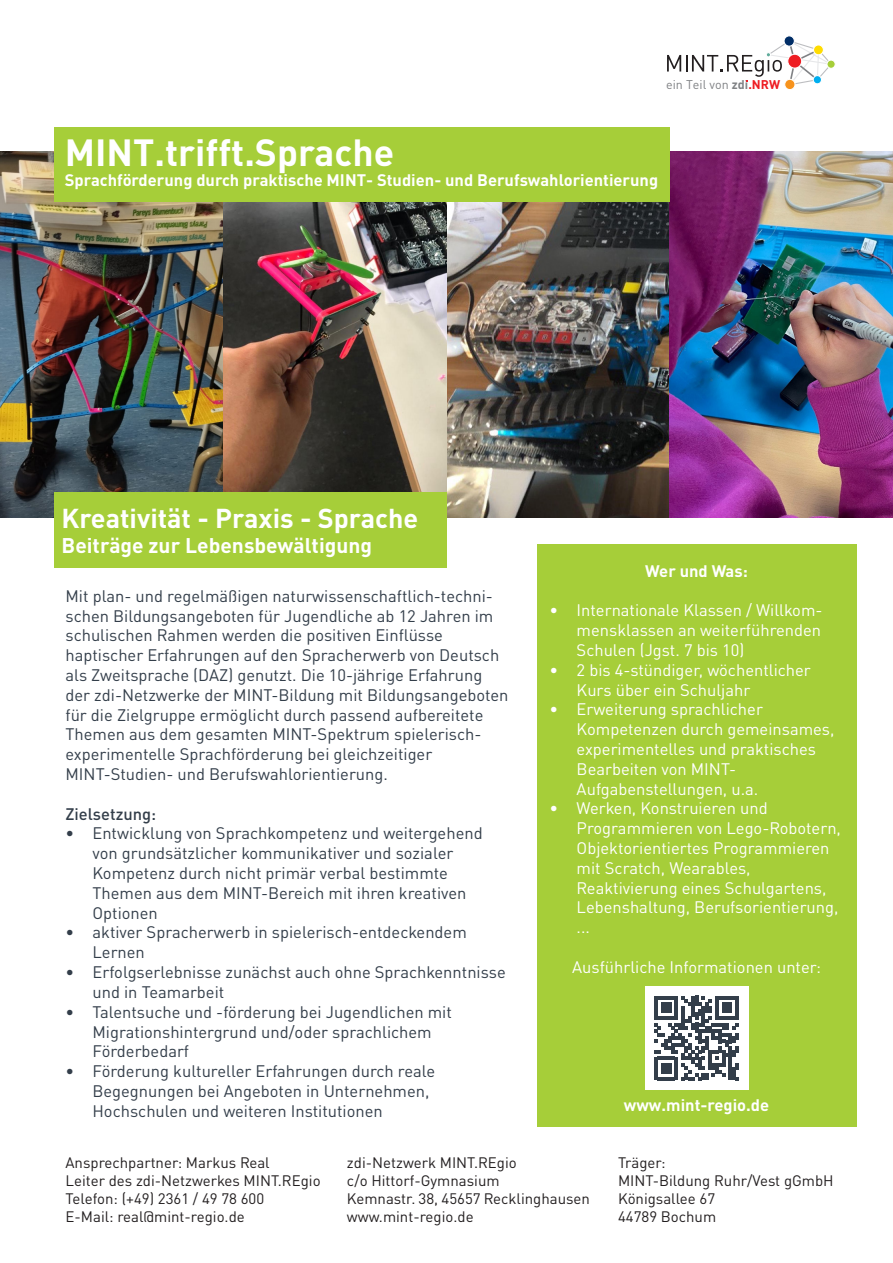
<style>
.page{position:relative;width:893px;height:1263px;background:#fff}
.page>*{position:absolute;margin:0;border:0;box-sizing:border-box;transform-origin:0 0}
.t1{font:700 37.35px "DINOT";color:#fff}
.t2{font:700 27px "DINOT";color:#fff}
.t3{font:700 21px "DINOT";color:#fff}
.t4{font:16.5px/19.8px "DINOT";color:#333e4a}
.t5{font:16.5px/19.8px "DINOT";color:#fff}
.t6{font:700 16.5px "DINOT";color:#fff}
.t7{font:500 16.5px "DINOT";color:#333e4a}
.t8{font:15px "DINOT";color:#231f20}
.t9{font:12.45px "DINOT";color:#808285}
.s1{font-weight:700}
.s2{font-weight:700;color:#ee1d23}
</style>
<div class="page">
<img style="left:0;top:151px;width:223px;height:367px">
<img style="left:446px;top:151px;width:447px;height:367px">
<img style="left:223px;top:201px;width:223px;height:292px">
<div style="left:54px;top:127px;width:616px;height:74px;background:#a6ce39"></div>
<div style="left:54px;top:493px;width:392px;height:75px;background:#a6ce39"></div>
<svg style="left:667px;top:36px;width:169px;height:53px"></svg>
<div style="left:537px;top:544px;width:319px;height:583px;background:#a6ce39"></div>
<div style="left:645px;top:986px;width:103px;height:104px;background:#fff"></div>
<svg style="left:654px;top:996px;width:85px;height:84px"></svg>
<p class="t9" style="left:666px;top:77px;width:116px">ein Teil von <span class="s1">zdi</span><span class="s2">.NRW</span></p>
<p class="t1" style="left:65px;top:129px;width:331px">MINT.trifft.Sprache</p>
<p class="t6" style="left:65px;top:170px;width:595px">Sprachförderung durch praktische MINT- Studien- und Berufswahlorientierung</p>
<p class="t2" style="left:62px;top:500px;width:358px">Kreativität - Praxis - Sprache</p>
<p class="t3" style="left:62px;top:532px;width:312px">Beiträge zur Lebensbewältigung</p>
<p class="t4" style="left:65px;top:586px;width:429px;text-align:justify">Mit plan- und regelmäßigen naturwissenschaftlich-techni&shy;schen Bildungsangeboten für Jugendliche ab 12 Jahren im schulischen Rahmen werden die positiven Einflüsse</p>
<p class="t4" style="left:65px;top:645px;width:445px">haptischer Erfahrungen auf den Spracherwerb von Deutsch als Zweitsprache (DAZ) genutzt. Die 10-jährige Erfahrung der zdi-Netzwerke der MINT-Bildung mit Bildungsangeboten für die Zielgruppe ermöglicht durch passend aufbereitete Themen aus dem gesamten MINT-Spektrum spielerisch&shy;experimentelle Sprachförderung bei gleichzeitiger</p>
<p class="t4" style="left:65px;top:764px;width:324px">MINT-Studien- und Berufswahlorientierung.</p>
<p class="t7" style="left:65px;top:803px;width:92px">Zielsetzung:</p>
<p class="t4" style="left:92px;top:823px;width:392px;text-indent:-27px">• Entwicklung von Sprachkompetenz und weitergehend von grundsätzlicher kommunikativer und sozialer Kompetenz durch nicht primär verbal bestimmte Themen aus dem MINT-Bereich mit ihren kreativen Optionen</p>
<p class="t4" style="left:92px;top:922px;width:376px;text-indent:-27px">• aktiver Spracherwerb in spielerisch-entdeckendem<br>Lernen</p>
<p class="t4" style="left:92px;top:962px;width:415px;text-indent:-27px">• Erfolgserlebnisse zunächst auch ohne Sprachkenntnisse und in Teamarbeit</p>
<p class="t4" style="left:92px;top:1001px;width:361px;text-indent:-27px">• Talentsuche und -förderung bei Jugendlichen mit<br>Migrationshintergrund und/oder sprachlichem<br>Förderbedarf</p>
<p class="t4" style="left:92px;top:1061px;width:344px;text-indent:-27px">• Förderung kultureller Erfahrungen durch reale<br>Begegnungen bei Angeboten in Unternehmen,<br>Hochschulen und weiteren Institutionen</p>
<p class="t6" style="left:645px;top:560px;width:104px">Wer und Was:</p>
<p class="t5" style="left:577px;top:600px;width:247px;text-align:justify;text-indent:-27px">• Internationale Klassen / Willkom&shy;mensklassen an weiterführenden Schulen (Jgst. 7 bis 10)</p>
<p class="t5" style="left:577px;top:660px;width:236px;text-indent:-27px">• 2 bis 4-stündiger, wöchentlicher<br>Kurs über ein Schuljahr</p>
<p class="t5" style="left:577px;top:699px;width:259px;text-indent:-27px">• Erweiterung sprachlicher<br>Kompetenzen durch gemeinsames, experimentelles und praktisches<br>Bearbeiten von MINT-<br>Aufgabenstellungen, u.a.</p>
<p class="t5" style="left:577px;top:798px;width:266px;text-indent:-27px">• Werken, Konstruieren und<br>Programmieren von Lego-Robotern,<br>Objektorientiertes Programmieren mit Scratch, Wearables,<br>Reaktivierung eines Schulgartens,<br>Lebenshaltung, Berufsorientierung, ...</p>
<p class="t5" style="left:572px;top:957px;width:250px">Ausführliche Informationen unter:</p>
<p class="t6" style="left:624px;top:1095px;width:147px">www.mint-regio.de</p>
<p class="t8" style="left:65px;top:1153px;width:206px">Ansprechpartner: Markus Real</p>
<p class="t8" style="left:65px;top:1171px;width:257px">Leiter des zdi-Netzwerkes MINT.REgio</p>
<p class="t8" style="left:65px;top:1189px;width:200px">Telefon: (+49) 2361 / 49 78 600</p>
<p class="t8" style="left:65px;top:1207px;width:181px">E-Mail: real@mint-regio.de</p>
<p class="t8" style="left:347px;top:1153px;width:171px">zdi-Netzwerk MINT.REgio</p>
<p class="t8" style="left:347px;top:1171px;width:154px">c/o Hittorf-Gymnasium</p>
<p class="t8" style="left:347px;top:1189px;width:244px">Kemnastr. 38, 45657 Recklinghausen</p>
<p class="t8" style="left:347px;top:1207px;width:128px">www.mint-regio.de</p>
<p class="t8" style="left:618px;top:1153px;width:49px">Träger:</p>
<p class="t8" style="left:618px;top:1171px;width:217px">MINT-Bildung Ruhr/Vest gGmbH</p>
<p class="t8" style="left:618px;top:1189px;width:99px">Königsallee 67</p>
<p class="t8" style="left:618px;top:1207px;width:100px">44789 Bochum</p>
</div>
